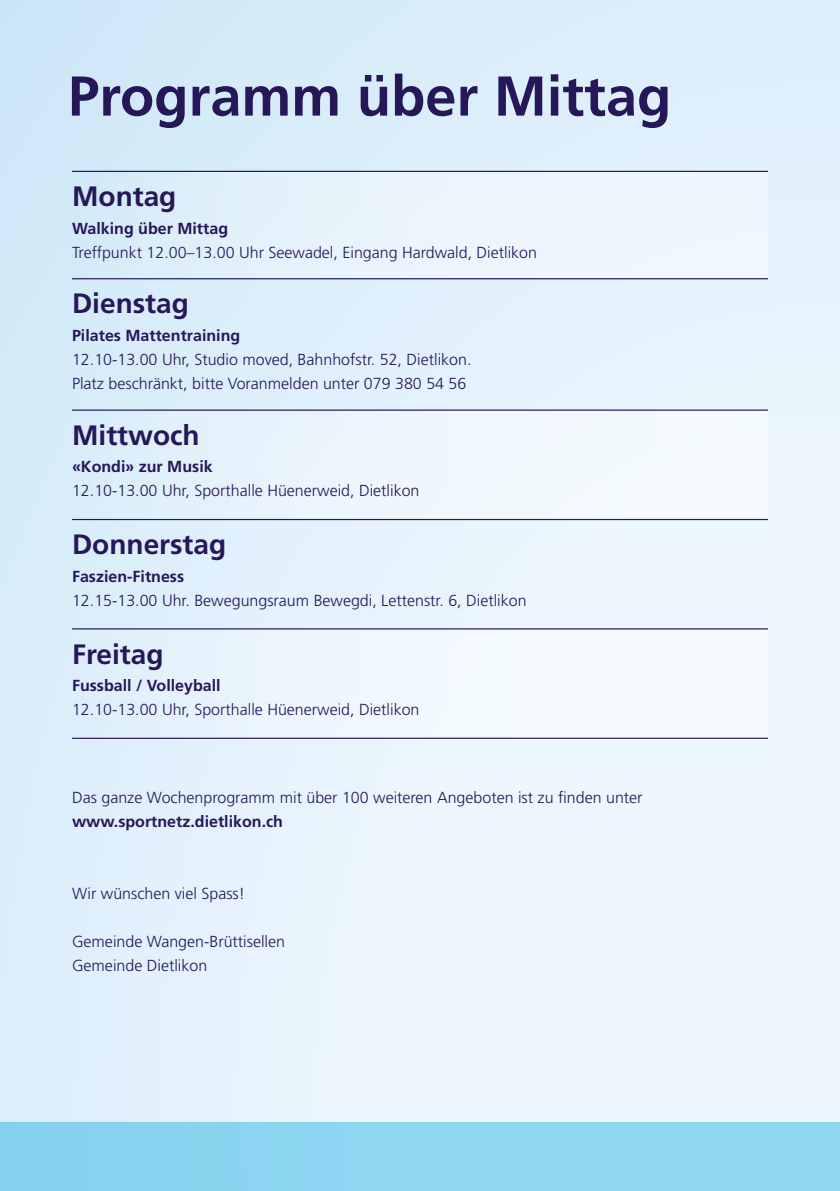
<style>
.page{position:relative;width:840px;height:1191px;background:#fff}
.page>*{position:absolute;margin:0;border:0;box-sizing:border-box;transform-origin:0 0}
.t1{font:700 56px "Frutiger";color:#261759}
.t2{font:700 28px "Frutiger";color:#261759}
.t3{font:300 16px/24px "Frutiger";color:#261759}
.t4{font:700 16px "Frutiger";color:#261759}
</style>
<div class="page">
<div style="left:0;top:0;width:839px;height:1191px;background:linear-gradient(to right,#d9edf9,#edf7fe)"></div>
<div style="left:0;top:1122px;width:839px;height:69px;background:#8ed6f2"></div>
<div style="left:72px;top:410px;width:695px;height:109px;background:linear-gradient(to right,#deeffa,#f9fcff)"></div>
<div style="left:72px;top:630px;width:695px;height:109px;background:linear-gradient(to right,#e3f1fb,#f9fdff)"></div>
<div style="left:72px;top:171px;width:695px;height:107px;background:linear-gradient(to right,#d9edf9,#f5fafe)"></div>
<hr style="left:72px;top:171px;width:695px;height:1px;background:#261759">
<hr style="left:72px;top:278px;width:695px;height:1px;background:#261759">
<hr style="left:72px;top:409px;width:695px;height:2px;background:#261759">
<hr style="left:72px;top:519px;width:695px;height:1px;background:#261759">
<hr style="left:72px;top:628px;width:695px;height:1px;background:#261759">
<hr style="left:72px;top:737px;width:695px;height:2px;background:#261759">
<h1 class="t1" style="left:68px;top:63px;width:604px">Programm über Mittag</h1>
<h2 class="t2" style="left:72px;top:180px;width:106px">Montag</h2>
<p class="t4" style="left:72px;top:219px;width:157px">Walking über Mittag</p>
<p class="t3" style="left:72px;top:240px;width:466px">Treffpunkt 12.00–13.00 Uhr Seewadel, Eingang Hardwald, Dietlikon</p>
<h2 class="t2" style="left:72px;top:287px;width:118px">Dienstag</h2>
<p class="t4" style="left:72px;top:326px;width:170px">Pilates Mattentraining</p>
<p class="t3" style="left:72px;top:347px;width:400px">12.10-13.00 Uhr, Studio moved, Bahnhofstr. 52, Dietlikon.<br>Platz beschränkt, bitte Voranmelden unter 079 380 54 56</p>
<h2 class="t2" style="left:72px;top:418px;width:129px">Mittwoch</h2>
<p class="t4" style="left:72px;top:457px;width:142px">«Kondi» zur Musik</p>
<p class="t3" style="left:72px;top:479px;width:349px">12.10-13.00 Uhr, Sporthalle Hüenerweid, Dietlikon</p>
<h2 class="t2" style="left:72px;top:528px;width:155px">Donnerstag</h2>
<p class="t4" style="left:72px;top:567px;width:113px">Faszien-Fitness</p>
<p class="t3" style="left:72px;top:588px;width:456px">12.15-13.00 Uhr. Bewegungsraum Bewegdi, Lettenstr. 6, Dietlikon</p>
<h2 class="t2" style="left:72px;top:637px;width:93px">Freitag</h2>
<p class="t4" style="left:72px;top:676px;width:150px">Fussball / Volleyball</p>
<p class="t3" style="left:72px;top:697px;width:349px">12.10-13.00 Uhr, Sporthalle Hüenerweid, Dietlikon</p>
<p class="t3" style="left:72px;top:785px;width:571px">Das ganze Wochenprogramm mit über 100 weiteren Angeboten ist zu finden unter</p>
<p class="t4" style="left:72px;top:811px;width:212px">www.sportnetz.dietlikon.ch</p>
<p class="t3" style="left:72px;top:881px;width:174px">Wir wünschen viel Spass!</p>
<p class="t3" style="left:72px;top:929px;width:214px">Gemeinde Wangen-Brüttisellen<br>Gemeinde Dietlikon</p>
</div>
